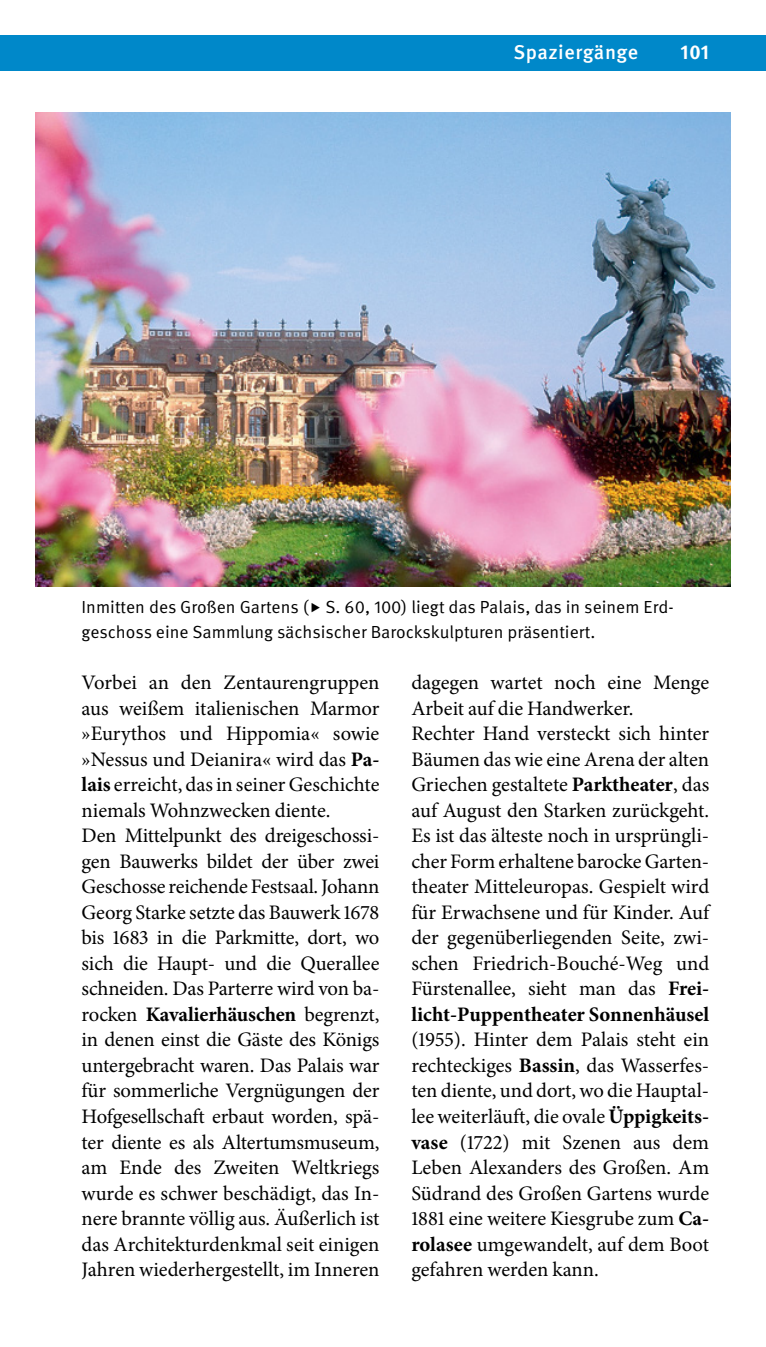
<style>
.page{position:relative;width:766px;height:1347px;background:#fff}
.page>*{position:absolute;margin:0;border:0;box-sizing:border-box;transform-origin:0 0}
.t1{font:20.5px/25.5px "Minion Pro";letter-spacing:-.005em;color:#000}
.t2{font:500 20px "Meta Pro";letter-spacing:.025em;color:#fff}
.t3{font:700 20px "Meta Pro";color:#fff}
.t4{font:17.5px/25.5px "Meta Pro Norm";color:#000}
.s1{font-weight:700}
</style>
<div class="page">
<div style="left:0;top:35px;width:765px;height:36px;background:#0088c9"></div>
<img style="left:35px;top:113px;width:695px;height:473px">
<p class="t2" style="left:513px;top:37px;width:126px">Spaziergänge</p>
<p class="t3" style="left:680px;top:37px;width:30px">101</p>
<p class="t4" style="left:81px;top:592px;width:591px">Inmitten des Großen Gartens ( S. 60, 100) liegt das Palais, das in seinem Erd&shy;geschoss eine Sammlung sächsischer Barockskulpturen präsentiert.</p>
<p class="t1" style="left:81px;top:670px;width:299px">Vorbei an den Zentaurengruppen aus weißem italienischen Marmor »Eurythos und Hippomia« sowie »Nessus und Deianira« wird das <span class="s1">Pa&shy;lais</span> erreicht, das in seiner Geschichte niemals Wohnzwecken diente.<br>Den Mittelpunkt des dreigeschossi&shy;gen Bauwerks bildet der über zwei Geschosse reichende Festsaal. Johann Georg Starke setzte das Bauwerk 1678 bis 1683 in die Parkmitte, dort, wo sich die Haupt- und die Querallee schneiden. Das Parterre wird von ba&shy;rocken <span class="s1">Kavalierhäuschen</span> begrenzt, in denen einst die Gäste des Königs untergebracht waren. Das Palais war für sommerliche Vergnügungen der Hofgesellschaft erbaut worden, spä&shy;ter diente es als Altertumsmuseum, am Ende des Zweiten Weltkriegs wurde es schwer beschädigt, das In&shy;nere brannte völlig aus. Äußerlich ist das Architekturdenkmal seit einigen Jahren wiederhergestellt, im Inneren</p>
<p class="t1" style="left:411px;top:670px;width:299px">dagegen wartet noch eine Menge Arbeit auf die Handwerker.<br>Rechter Hand versteckt sich hinter Bäumen das wie eine Arena der alten Griechen gestaltete <span class="s1">Parktheater</span>, das auf August den Starken zurückgeht.<br>Es ist das älteste noch in ursprüngli&shy;cher Form erhaltene barocke Garten&shy;theater Mitteleuropas. Gespielt wird für Erwachsene und für Kinder. Auf der gegenüberliegenden Seite, zwi&shy;schen Friedrich-Bouché-Weg und Fürstenallee, sieht man das <span class="s1">Frei&shy;licht-Puppentheater Sonnenhäusel</span></p>
<p class="t1" style="left:411px;top:1027px;width:299px;text-align:justify">(1955). Hinter dem Palais steht ein rechteckiges <span class="s1">Bassin</span>, das Wasserfes&shy;ten diente, und dort, wo die Hauptal&shy;lee weiterläuft, die ovale <span class="s1">Üppigkeits&shy;vase</span> (1722) mit Szenen aus dem Leben Alexanders des Großen. Am Südrand des Großen Gartens wurde 1881 eine weitere Kiesgrube zum <span class="s1">Ca&shy;rolasee</span> umgewandelt, auf dem Boot gefahren werden kann.</p>
</div>
